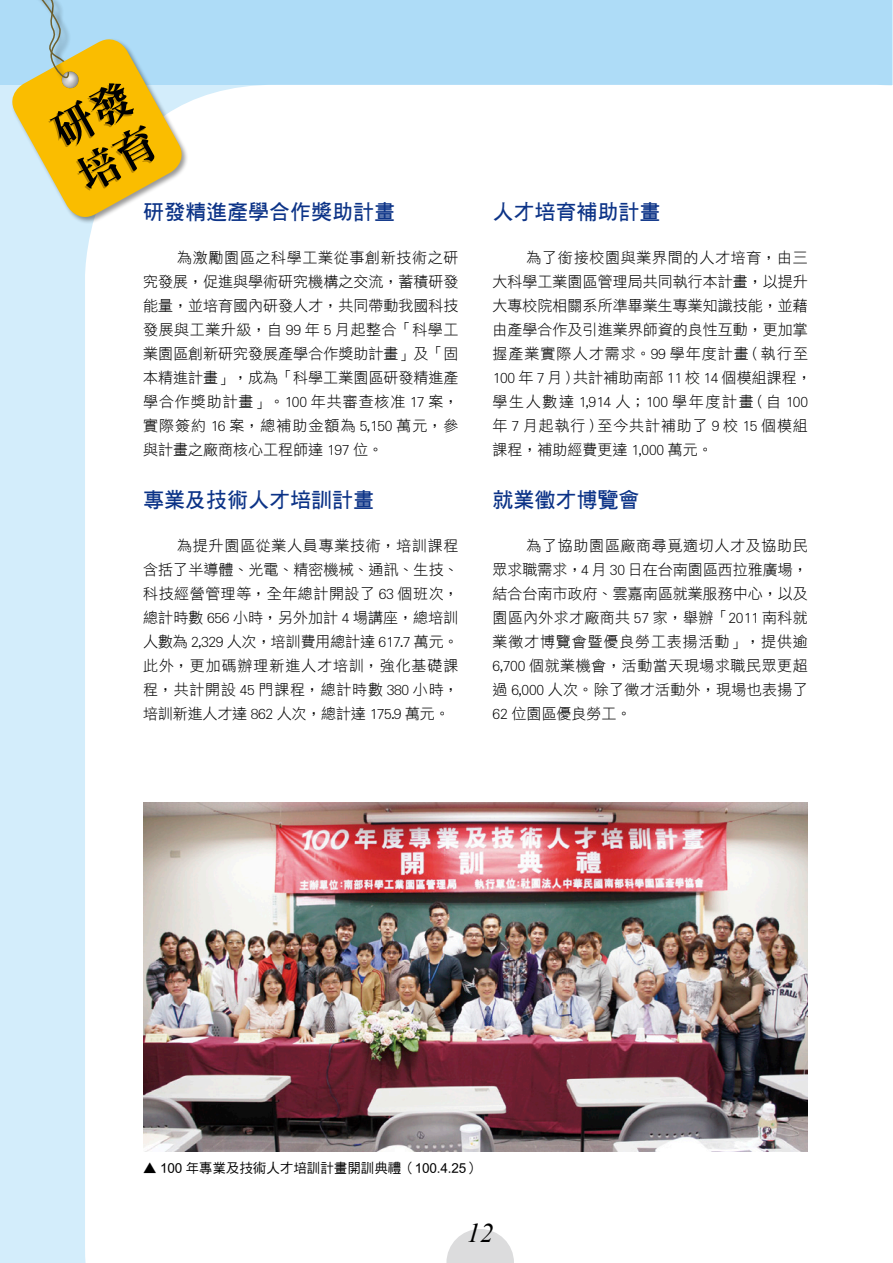
<style>
.page{position:relative;width:893px;height:1263px;background:#fff}
.page>*{position:absolute;margin:0;border:0;box-sizing:border-box;transform-origin:0 0}
.t1{font:42px/50.4px "DFN Ming XB HKP BF";color:#000}
.t2{font:italic 27px "Times New Roman";color:#000}
.t3{font:21px "DF Hei Bd HKP BF";color:#0c3387}
.t4{font:15px/24px "DF Hei Lt HKP BF";color:#000;text-align:justify}
.t5{font:13.5px "DF Hei Md HKSCSP U";color:#000}
</style>
<div class="page">
<div style="left:0;top:0;width:892px;height:1263px;background:#d3edfb"></div>
<div style="left:85px;top:85px;width:634px;height:1178px;background:#fff"></div>
<div style="left:0;top:0;width:893px;height:85px;background:#aedcf7"></div>
<hr style="left:892px;top:0;width:1px;height:85px;background:#d3edfb">
<div style="left:719px;top:85px;width:173px;height:1178px;background:#fff"></div>
<svg style="left:446px;top:1229px;width:68px;height:34px;background:#e3e3e4"></svg>
<img style="left:143px;top:802px;width:665px;height:350px">
<svg style="left:12px;top:0;width:177px;height:224px"></svg>
<h1 class="t1" style="left:44px;top:113px;width:86px;rotate:-29deg">研發培育</h1>
<h3 class="t3" style="left:143px;top:202px;width:253px">研發精進產學合作獎助計畫</h3>
<p class="t4" style="left:143px;top:245px;width:317px;text-indent:34px">為激勵園區之科學工業從事創新技術之研究發展，促進與學術研究機構之交流，蓄積研發能量，並培育國內研發人才，共同帶動我國科技發展與工業升級，自 99 年 5 月起整合「科學工業園區創新研究發展產學合作獎助計畫」及「固本精進計畫」，成為「科學工業園區研發精進產學合作獎助計畫」。100 年共審查核准 17 案，實際簽約 16 案，總補助金額為 5,150 萬元，參與計畫之廠商核心工程師達 197 位。</p>
<h3 class="t3" style="left:143px;top:490px;width:232px">專業及技術人才培訓計畫</h3>
<p class="t4" style="left:143px;top:533px;width:317px;text-indent:34px">為提升園區從業人員專業技術，培訓課程含括了半導體、光電、精密機械、通訊、生技、科技經營管理等，全年總計開設了 63 個班次，總計時數 656 小時，另外加計 4 場講座，總培訓人數為 2,329 人次，培訓費用總計達 617.7 萬元。此外，更加碼辦理新進人才培訓，強化基礎課程，共計開設 45 門課程，總計時數 380 小時，培訓新進人才達 862 人次，總計達 175.9 萬元。</p>
<h3 class="t3" style="left:493px;top:202px;width:169px">人才培育補助計畫</h3>
<p class="t4" style="left:493px;top:245px;width:321px;text-align:left;text-indent:34px">為了銜接校園與業界間的人才培育，由三大科學工業園區管理局共同執行本計畫，以提升大專校院相關系所準畢業生專業知識技能，並藉由產學合作及引進業界師資的良性互動，更加掌握產業實際人才需求。99 學年度計畫 ( 執行至<br>100 年 7 月 ) 共計補助南部 11 校 14 個模組課程，學生人數達 1,914 人；100 學年度計畫 ( 自 100年 7 月起執行 ) 至今共計補助了 9 校 15 個模組課程，補助經費更達 1,000 萬元。</p>
<h3 class="t3" style="left:493px;top:490px;width:148px">就業徵才博覽會</h3>
<p class="t4" style="left:493px;top:533px;width:317px;text-indent:34px">為了協助園區廠商尋覓適切人才及協助民眾求職需求，4 月 30 日在台南園區西拉雅廣場，結合台南市政府、雲嘉南區就業服務中心，以及園區內外求才廠商共 57 家，舉辦「2011 南科就業徵才博覽會暨優良勞工表揚活動」，提供逾6,700 個就業機會，活動當天現場求職民眾更超過 6,000 人次。除了徵才活動外，現場也表揚了62 位園區優良勞工。</p>
<p class="t5" style="left:143px;top:1161px;width:338px">▲ 100 年專業及技術人才培訓計畫開訓典禮（100.4.25）</p>
<h2 class="t2" style="left:467px;top:1214px;width:28px">12</h2>
</div>
